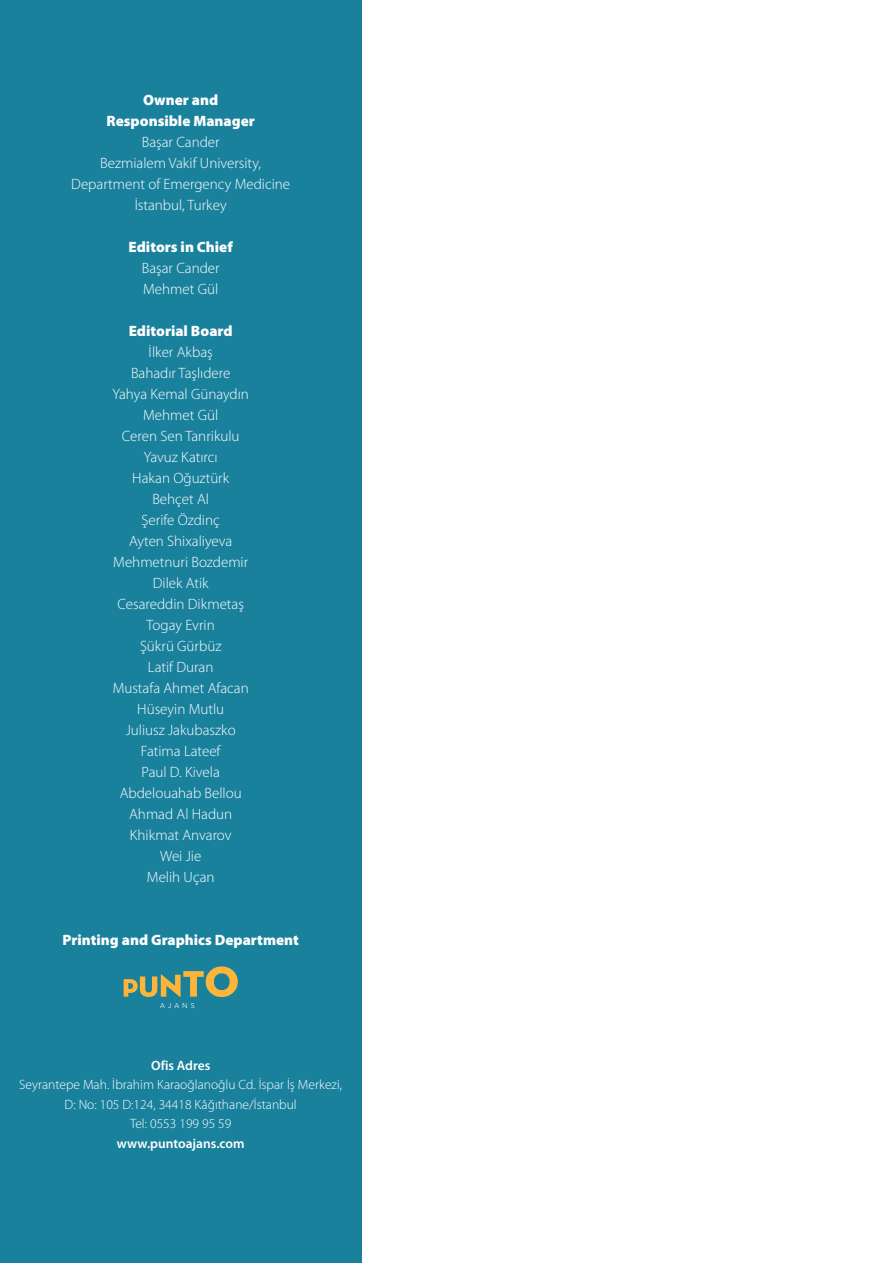
<style>
.page{position:relative;width:893px;height:1263px;background:#fff}
.page>*{position:absolute;margin:0;border:0;box-sizing:border-box;transform-origin:0 0}
.t1{font:300 15px "Myriad Pro";color:#fff}
.t2{font:900 15px "Myriad Pro";color:#fff}
.t3{font:300 13.5px "Myriad Pro";color:#fff}
.t4{font:600 13.5px "Myriad Pro";color:#fff}
.t5{font:300 6.9px "Avenir";letter-spacing:.45em;color:#fff}
</style>
<div class="page">
<div style="left:0;top:0;width:361px;height:1263px;background:#1a819d"></div>
<svg style="left:124px;top:966px;width:114px;height:31px"></svg>
<p class="t2" style="left:143px;top:92px;width:77px">Owner and</p>
<p class="t2" style="left:107px;top:113px;width:150px">Responsible Manager</p>
<p class="t1" style="left:142px;top:134px;width:79px">Başar Cander</p>
<p class="t1" style="left:100px;top:155px;width:162px">Bezmialem Vakif University,</p>
<p class="t1" style="left:71px;top:176px;width:220px">Department of Emergency Medicine</p>
<p class="t1" style="left:135px;top:197px;width:94px">İstanbul, Turkey</p>
<p class="t2" style="left:129px;top:239px;width:106px">Editors in Chief</p>
<p class="t1" style="left:142px;top:260px;width:79px">Başar Cander</p>
<p class="t1" style="left:143px;top:281px;width:77px">Mehmet Gül</p>
<p class="t2" style="left:129px;top:323px;width:105px">Editorial Board</p>
<p class="t1" style="left:149px;top:344px;width:66px">İlker Akbaş</p>
<p class="t1" style="left:131px;top:365px;width:101px">Bahadır Taşlıdere</p>
<p class="t1" style="left:112px;top:386px;width:138px">Yahya Kemal Günaydın</p>
<p class="t1" style="left:143px;top:407px;width:77px">Mehmet Gül</p>
<p class="t1" style="left:122px;top:428px;width:119px">Ceren Sen Tanrikulu</p>
<p class="t1" style="left:144px;top:449px;width:76px">Yavuz Katırcı</p>
<p class="t1" style="left:132px;top:470px;width:98px">Hakan Oğuztürk</p>
<p class="t1" style="left:152px;top:491px;width:58px">Behçet Al</p>
<p class="t1" style="left:142px;top:512px;width:80px">Şerife Özdinç</p>
<p class="t1" style="left:129px;top:533px;width:105px">Ayten Shixaliyeva</p>
<p class="t1" style="left:113px;top:554px;width:136px">Mehmetnuri Bozdemir</p>
<p class="t1" style="left:153px;top:575px;width:57px">Dilek Atik</p>
<p class="t1" style="left:117px;top:596px;width:128px">Cesareddin Dikmetaş</p>
<p class="t1" style="left:147px;top:617px;width:70px">Togay Evrin</p>
<p class="t1" style="left:140px;top:638px;width:83px">Şükrü Gürbüz</p>
<p class="t1" style="left:148px;top:659px;width:67px">Latif Duran</p>
<p class="t1" style="left:113px;top:680px;width:138px">Mustafa Ahmet Afacan</p>
<p class="t1" style="left:137px;top:701px;width:88px">Hüseyin Mutlu</p>
<p class="t1" style="left:126px;top:722px;width:111px">Juliusz Jakubaszko</p>
<p class="t1" style="left:141px;top:743px;width:81px">Fatima Lateef</p>
<p class="t1" style="left:142px;top:764px;width:80px">Paul D. Kivela</p>
<p class="t1" style="left:120px;top:785px;width:123px">Abdelouahab Bellou</p>
<p class="t1" style="left:129px;top:806px;width:105px">Ahmad Al Hadun</p>
<p class="t1" style="left:130px;top:827px;width:103px">Khikmat Anvarov</p>
<p class="t1" style="left:160px;top:848px;width:43px">Wei Jie</p>
<p class="t1" style="left:147px;top:869px;width:69px">Melih Uçan</p>
<p class="t2" style="left:63px;top:932px;width:238px">Printing and Graphics Department</p>
<p class="t5" style="left:160px;top:1002px;width:36px">AJANS</p>
<p class="t4" style="left:151px;top:1057px;width:61px">Ofis Adres</p>
<p class="t3" style="left:19px;top:1077px;width:324px">Seyrantepe Mah. İbrahim Karaoğlanoğlu Cd. İspar İş Merkezi,</p>
<p class="t3" style="left:65px;top:1097px;width:234px">D: No: 105 D:124, 34418 Kâğıthane/İstanbul</p>
<p class="t3" style="left:130px;top:1116px;width:103px">Tel: 0553 199 95 59</p>
<p class="t4" style="left:117px;top:1135px;width:129px">www.puntoajans.com</p>
</div>
